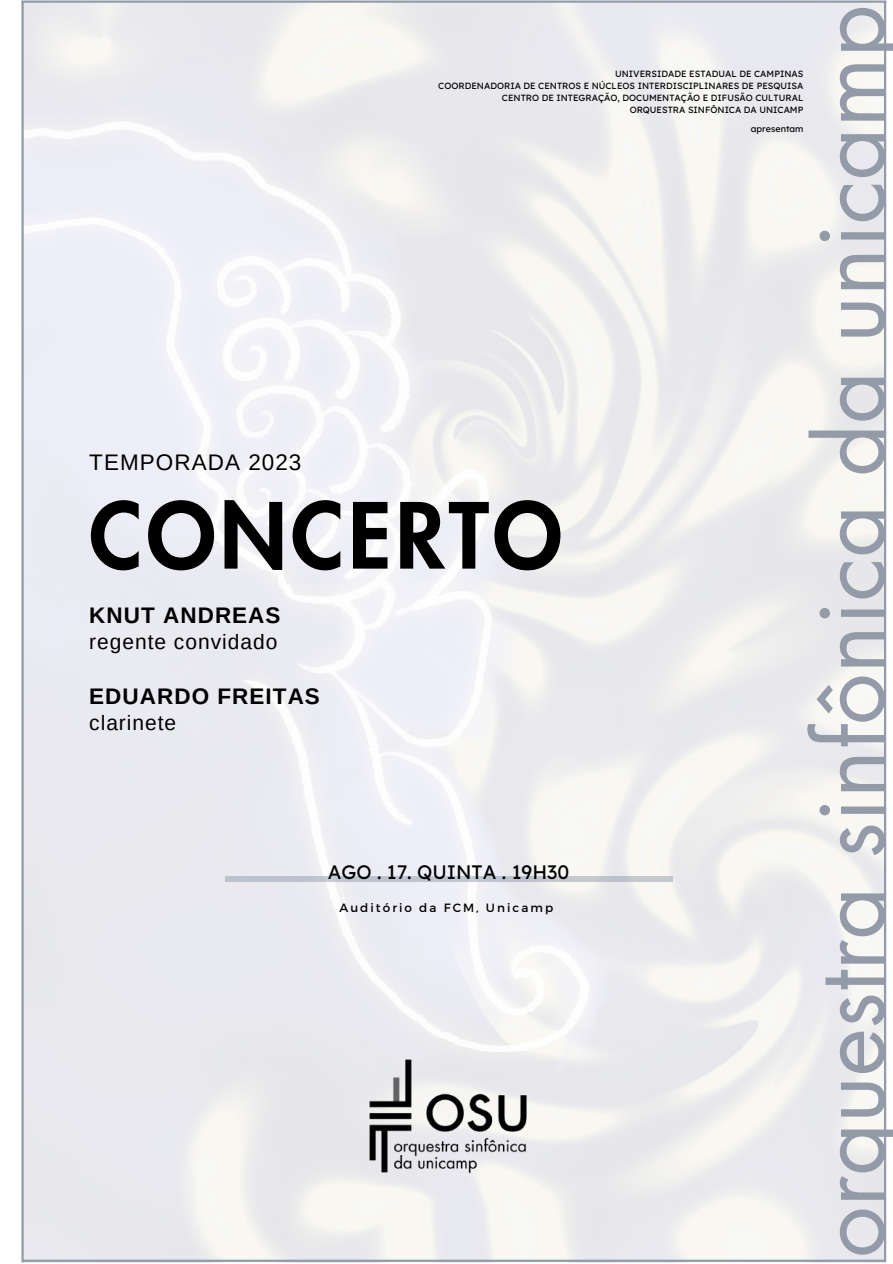
<style>
.page{position:relative;width:893px;height:1264px;background:#fff}
.page>*{position:absolute;margin:0;border:0;box-sizing:border-box;transform-origin:0 0}
.t1{font:91.35px "Futura LT Pro";color:#939ba9}
.t2{font:800 88.35px "Futura LT Pro";letter-spacing:.045em;color:#000}
.t3{font:700 22.5px "Arimo";letter-spacing:.045em;color:#000}
.t4{font:22.5px "Arimo";letter-spacing:.045em;color:#000}
.t5{font:21px "Arimo";letter-spacing:.045em;color:#000}
.t6{font:19.5px "Lexend Deca";color:#000}
.t7{font:12px "Montserrat";letter-spacing:.17em;color:#000}
.t8{font:9px/12px "Lexend Deca";color:#000;text-align:right}
</style>
<div class="page">
<img style="left:24px;top:3px;width:861px;height:1259px">
<hr style="left:21px;top:2px;width:3px;height:1260px;background:#939ba9">
<hr style="left:21px;top:0;width:865px;height:3px;background:#939ba9">
<hr style="left:22px;top:1259px;width:863px;height:2px;background:#939ba9">
<hr style="left:883px;top:1px;width:3px;height:1260px;background:#939ba9">
<div style="left:225px;top:876px;width:447px;height:5px;background:#c0c4cd"></div>
<img style="left:348px;top:1059px;width:196px;height:113px">
<h1 class="t1" style="left:808px;top:1257px;width:1254px;rotate:-90deg">orquestra sinfônica da unicamp</h1>
<p class="t8" style="left:438px;top:68px;width:366px">UNIVERSIDADE ESTADUAL DE CAMPINAS<br>COORDENADORIA DE CENTROS E NÚCLEOS INTERDISCIPLINARES DE PESQUISA CENTRO DE INTEGRAÇÃO, DOCUMENTAÇÃO E DIFUSÃO CULTURAL<br>ORQUESTRA SINFÔNICA DA UNICAMP</p>
<p class="t8" style="left:750px;top:123px;width:54px">apresentam</p>
<h3 class="t4" style="left:89px;top:450px;width:214px">TEMPORADA 2023</h3>
<h2 class="t2" style="left:89px;top:495px;width:474px">CONCERTO</h2>
<h3 class="t3" style="left:89px;top:603px;width:193px">KNUT ANDREAS</h3>
<h3 class="t5" style="left:89px;top:630px;width:189px">regente convidado</h3>
<h3 class="t3" style="left:89px;top:684px;width:232px">EDUARDO FREITAS</h3>
<h3 class="t5" style="left:89px;top:711px;width:88px">clarinete</h3>
<h3 class="t6" style="left:328px;top:859px;width:243px">AGO . 17. QUINTA . 19H30</h3>
<h3 class="t7" style="left:339px;top:900px;width:215px">Auditório da FCM, Unicamp</h3>
</div>
